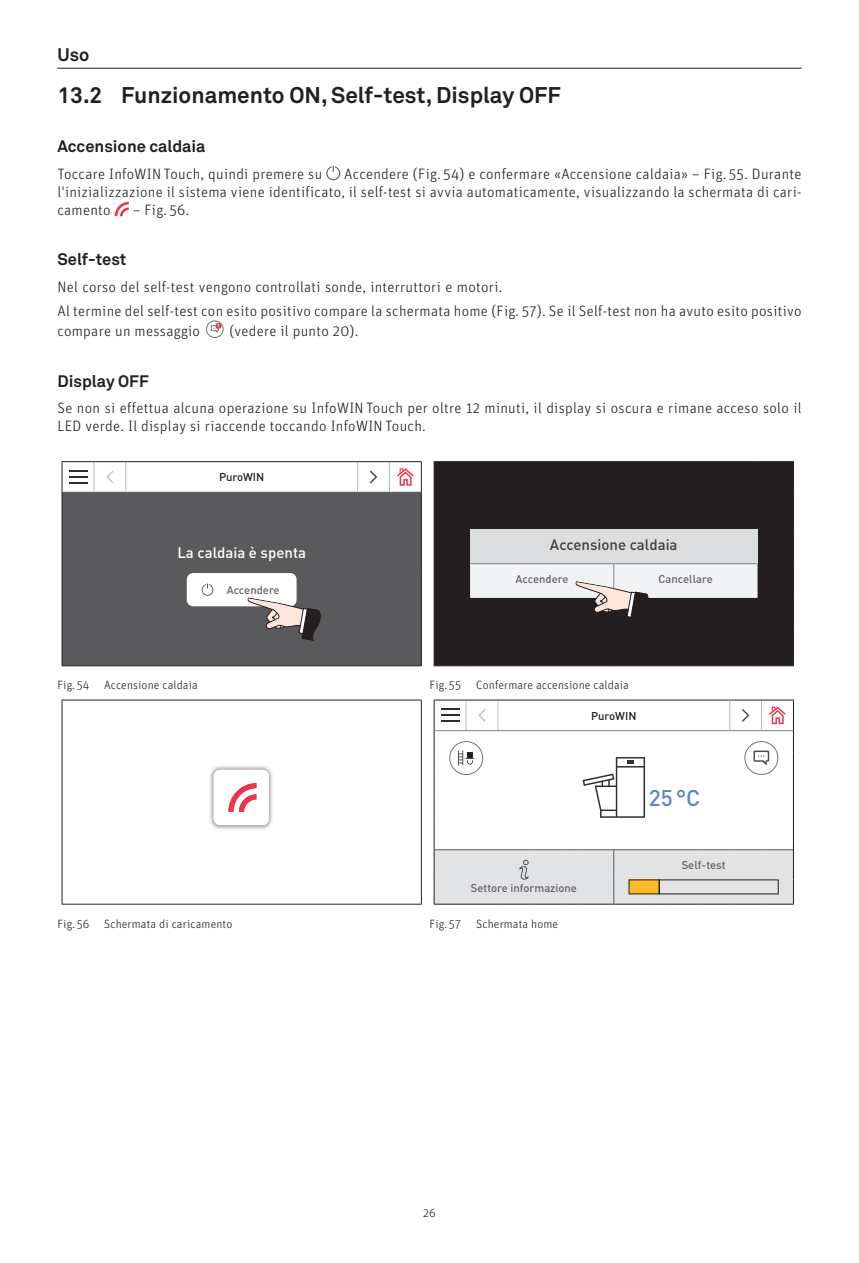
<style>
.page{position:relative;width:859px;height:1263px;background:#fff}
.page>*{position:absolute;margin:0;border:0;box-sizing:border-box;transform-origin:0 0}
.t1{font:700 22.5px "Akkurat Pro";color:#231f20}
.t2{font:500 22.5px "DIN Pro";color:#558ac8}
.t3{font:700 18px "Akkurat Pro";color:#231f20}
.t4{font:700 16.5px "Akkurat Pro";color:#231f20}
.t5{font:300 15px/18px "Unit OT";letter-spacing:.02em;color:#231f20}
.t6{font:500 15px "DIN Pro";color:#3e3e3f}
.t7{font:500 15px "DIN Pro";color:#fff}
.t8{font:300 12px "Unit OT";letter-spacing:.01em;color:#231f20}
.t9{font:500 11.25px "DIN Pro";color:#636366}
.t10{font:500 11.25px "DIN Pro";color:#231f20}
.t11{font:700 4.5px "DIN Pro";color:#fff}
</style>
<div class="page">
<hr style="left:57px;top:68px;width:744px;height:1px;background:#231f20">
<svg style="left:326px;top:166px;width:14px;height:14px"></svg>
<svg style="left:115px;top:202px;width:14px;height:14px"></svg>
<div style="left:206px;top:321px;width:17px;height:17px;border:1px solid #717577;border-radius:50%"></div>
<svg style="left:211px;top:323px;width:10px;height:10px"></svg>
<div style="left:63px;top:493px;width:358px;height:172px;background:#5a5a5d"></div>
<hr style="left:421px;top:492px;width:1px;height:77px;background:#231f20">
<hr style="left:421px;top:569px;width:1px;height:96px;background:#231f20">
<hr style="left:62px;top:492px;width:32px;height:1px;background:#57585a">
<hr style="left:94px;top:492px;width:32px;height:1px;background:#57585a">
<hr style="left:126px;top:492px;width:232px;height:1px;background:#57585a">
<hr style="left:358px;top:492px;width:31px;height:1px;background:#57585a">
<hr style="left:389px;top:492px;width:32px;height:1px;background:#57585a">
<hr style="left:94px;top:462px;width:1px;height:30px;background:#bcbdc0">
<hr style="left:126px;top:462px;width:1px;height:30px;background:#bcbdc0">
<hr style="left:357px;top:462px;width:1px;height:30px;background:#bcbdc0">
<hr style="left:389px;top:462px;width:1px;height:30px;background:#bcbdc0">
<hr style="left:62px;top:461px;width:32px;height:1px;background:#231f20">
<hr style="left:62px;top:462px;width:1px;height:30px;background:#231f20">
<hr style="left:94px;top:461px;width:32px;height:1px;background:#231f20">
<hr style="left:126px;top:461px;width:232px;height:1px;background:#231f20">
<hr style="left:358px;top:461px;width:31px;height:1px;background:#231f20">
<hr style="left:389px;top:461px;width:33px;height:1px;background:#231f20">
<hr style="left:421px;top:462px;width:1px;height:30px;background:#231f20">
<hr style="left:62px;top:492px;width:1px;height:77px;background:#231f20">
<hr style="left:62px;top:569px;width:1px;height:96px;background:#231f20">
<hr style="left:62px;top:665px;width:32px;height:1px;background:#231f20">
<hr style="left:94px;top:665px;width:32px;height:1px;background:#231f20">
<hr style="left:126px;top:665px;width:232px;height:1px;background:#231f20">
<hr style="left:358px;top:665px;width:31px;height:1px;background:#231f20">
<hr style="left:389px;top:665px;width:33px;height:1px;background:#231f20">
<svg style="left:69px;top:470px;width:18px;height:14px"></svg>
<svg style="left:106px;top:470px;width:8px;height:13px"></svg>
<svg style="left:370px;top:470px;width:7px;height:13px"></svg>
<svg style="left:397px;top:468px;width:17px;height:18px"></svg>
<div style="left:187px;top:573px;width:110px;height:33px;background:#fff;border-radius:6px"></div>
<svg style="left:202px;top:584px;width:11px;height:12px"></svg>
<svg style="left:247px;top:597px;width:75px;height:44px;background:#847e7d"></svg>
<div style="left:435px;top:462px;width:358px;height:203px;background:#231f20"></div>
<div style="left:470px;top:530px;width:287px;height:34px;background:#dcdddf"></div>
<hr style="left:470px;top:563px;width:144px;height:1px;background:#808285">
<hr style="left:614px;top:563px;width:143px;height:1px;background:#808285">
<hr style="left:434px;top:461px;width:36px;height:1px;background:#231f20">
<hr style="left:434px;top:462px;width:1px;height:34px;background:#231f20">
<hr style="left:470px;top:461px;width:144px;height:1px;background:#231f20">
<hr style="left:614px;top:461px;width:143px;height:1px;background:#231f20">
<hr style="left:757px;top:461px;width:37px;height:1px;background:#231f20">
<hr style="left:793px;top:462px;width:1px;height:34px;background:#231f20">
<hr style="left:434px;top:496px;width:1px;height:34px;background:#231f20">
<hr style="left:793px;top:496px;width:1px;height:34px;background:#231f20">
<hr style="left:434px;top:530px;width:1px;height:34px;background:#231f20">
<hr style="left:793px;top:530px;width:1px;height:34px;background:#231f20">
<hr style="left:434px;top:564px;width:1px;height:34px;background:#231f20">
<hr style="left:793px;top:564px;width:1px;height:34px;background:#231f20">
<hr style="left:434px;top:598px;width:1px;height:34px;background:#231f20">
<hr style="left:793px;top:598px;width:1px;height:34px;background:#231f20">
<hr style="left:434px;top:632px;width:1px;height:33px;background:#231f20">
<hr style="left:793px;top:632px;width:1px;height:33px;background:#231f20">
<hr style="left:434px;top:665px;width:36px;height:1px;background:#231f20">
<hr style="left:470px;top:665px;width:144px;height:1px;background:#231f20">
<hr style="left:614px;top:665px;width:143px;height:1px;background:#231f20">
<hr style="left:757px;top:665px;width:37px;height:1px;background:#231f20">
<svg style="left:470px;top:564px;width:287px;height:61px"></svg>
<hr style="left:62px;top:700px;width:360px;height:1px;background:#231f20">
<hr style="left:62px;top:700px;width:1px;height:162px;background:#231f20">
<hr style="left:421px;top:700px;width:1px;height:162px;background:#231f20">
<hr style="left:62px;top:862px;width:1px;height:42px;background:#231f20">
<hr style="left:421px;top:862px;width:1px;height:42px;background:#231f20">
<hr style="left:62px;top:904px;width:360px;height:1px;background:#231f20">
<img style="left:210px;top:766px;width:63px;height:64px">
<svg style="left:214px;top:770px;width:55px;height:55px"></svg>
<hr style="left:466px;top:700px;width:1px;height:30px;background:#bcbdc0">
<hr style="left:498px;top:700px;width:1px;height:30px;background:#bcbdc0">
<hr style="left:761px;top:700px;width:1px;height:30px;background:#bcbdc0">
<hr style="left:434px;top:700px;width:32px;height:1px;background:#231f20">
<hr style="left:434px;top:700px;width:1px;height:31px;background:#231f20">
<hr style="left:466px;top:700px;width:32px;height:1px;background:#231f20">
<hr style="left:498px;top:700px;width:32px;height:1px;background:#231f20">
<hr style="left:530px;top:700px;width:32px;height:1px;background:#231f20">
<svg style="left:562px;top:700px;width:17px;height:1px"></svg>
<hr style="left:579px;top:700px;width:35px;height:1px;background:#231f20">
<hr style="left:614px;top:700px;width:35px;height:1px;background:#231f20">
<hr style="left:730px;top:700px;width:31px;height:1px;background:#231f20">
<hr style="left:761px;top:700px;width:33px;height:1px;background:#231f20">
<hr style="left:793px;top:700px;width:1px;height:31px;background:#231f20">
<svg style="left:649px;top:700px;width:17px;height:1px"></svg>
<hr style="left:666px;top:700px;width:32px;height:1px;background:#231f20">
<hr style="left:698px;top:700px;width:32px;height:1px;background:#231f20">
<hr style="left:729px;top:700px;width:1px;height:30px;background:#bcbdc0">
<svg style="left:441px;top:709px;width:18px;height:13px"></svg>
<svg style="left:478px;top:709px;width:8px;height:13px"></svg>
<svg style="left:742px;top:709px;width:7px;height:13px"></svg>
<svg style="left:769px;top:707px;width:17px;height:17px"></svg>
<svg style="left:434px;top:730px;width:360px;height:175px"></svg>
<div style="left:629px;top:880px;width:30px;height:14px;background:#fdbb28"></div>
<p class="t3" style="left:57px;top:43px;width:33px">Uso</p>
<h1 class="t1" style="left:57px;top:81px;width:505px">13.2 Funzionamento ON, Self-test, Display OFF</h1>
<p class="t4" style="left:57px;top:136px;width:150px">Accensione caldaia</p>
<p class="t5" style="left:57px;top:165px;width:266px">Toccare InfoWIN Touch, quindi premere su</p>
<p class="t5" style="left:57px;top:165px;width:746px;text-align:justify;text-indent:287px">Accendere (Fig. 54) e confermare «Accensione caldaia» – Fig. 55. Durante l'inizializzazione il sistema viene identificato, il self-test si avvia automaticamente, visualizzando la schermata di cari&shy;camento</p>
<p class="t5" style="left:133px;top:201px;width:58px">– Fig. 56.</p>
<p class="t4" style="left:57px;top:249px;width:71px">Self-test</p>
<p class="t5" style="left:57px;top:275px;width:746px;line-height:24.3px">Nel corso del self-test vengono controllati sonde, interruttori e motori.<br>Al termine del self-test con esito positivo compare la schermata home (Fig. 57). Se il Self-test non ha avuto esito positivo</p>
<p class="t5" style="left:57px;top:322px;width:144px">compare un messaggio</p>
<p class="t11" style="left:217px;top:322px;width:4px">1</p>
<p class="t5" style="left:229px;top:322px;width:130px">(vedere il punto 20).</p>
<p class="t4" style="left:57px;top:371px;width:93px">Display OFF</p>
<p class="t5" style="left:57px;top:399px;width:746px">Se non si effettua alcuna operazione su InfoWIN Touch per oltre 12 minuti, il display si oscura e rimane acceso solo il<br>LED verde. Il display si riaccende toccando InfoWIN Touch.</p>
<p class="t10" style="left:219px;top:468px;width:47px">PuroWIN</p>
<p class="t7" style="left:177px;top:541px;width:130px">La caldaia è spenta</p>
<p class="t9" style="left:227px;top:581px;width:55px">Accendere</p>
<p class="t6" style="left:550px;top:533px;width:129px">Accensione caldaia</p>
<p class="t9" style="left:515px;top:570px;width:55px">Accendere</p>
<p class="t9" style="left:658px;top:570px;width:56px">Cancellare</p>
<p class="t8" style="left:57px;top:678px;width:142px">Fig. 54 Accensione caldaia</p>
<p class="t8" style="left:429px;top:678px;width:33px">Fig. 55</p>
<p class="t8" style="left:476px;top:678px;width:154px">Confermare accensione caldaia</p>
<p class="t10" style="left:591px;top:706px;width:47px">PuroWIN</p>
<p class="t9" style="left:471px;top:879px;width:108px">Settore informazione</p>
<p class="t8" style="left:57px;top:917px;width:177px">Fig. 56 Schermata di caricamento</p>
<p class="t8" style="left:429px;top:917px;width:33px">Fig. 57</p>
<p class="t8" style="left:476px;top:917px;width:83px">Schermata home</p>
<h1 class="t2" style="left:649px;top:779px;width:53px">25 °C</h1>
<p class="t9" style="left:682px;top:856px;width:45px">Self-test</p>
<p class="t8" style="left:423px;top:1206px;width:14px">26</p>
</div>
